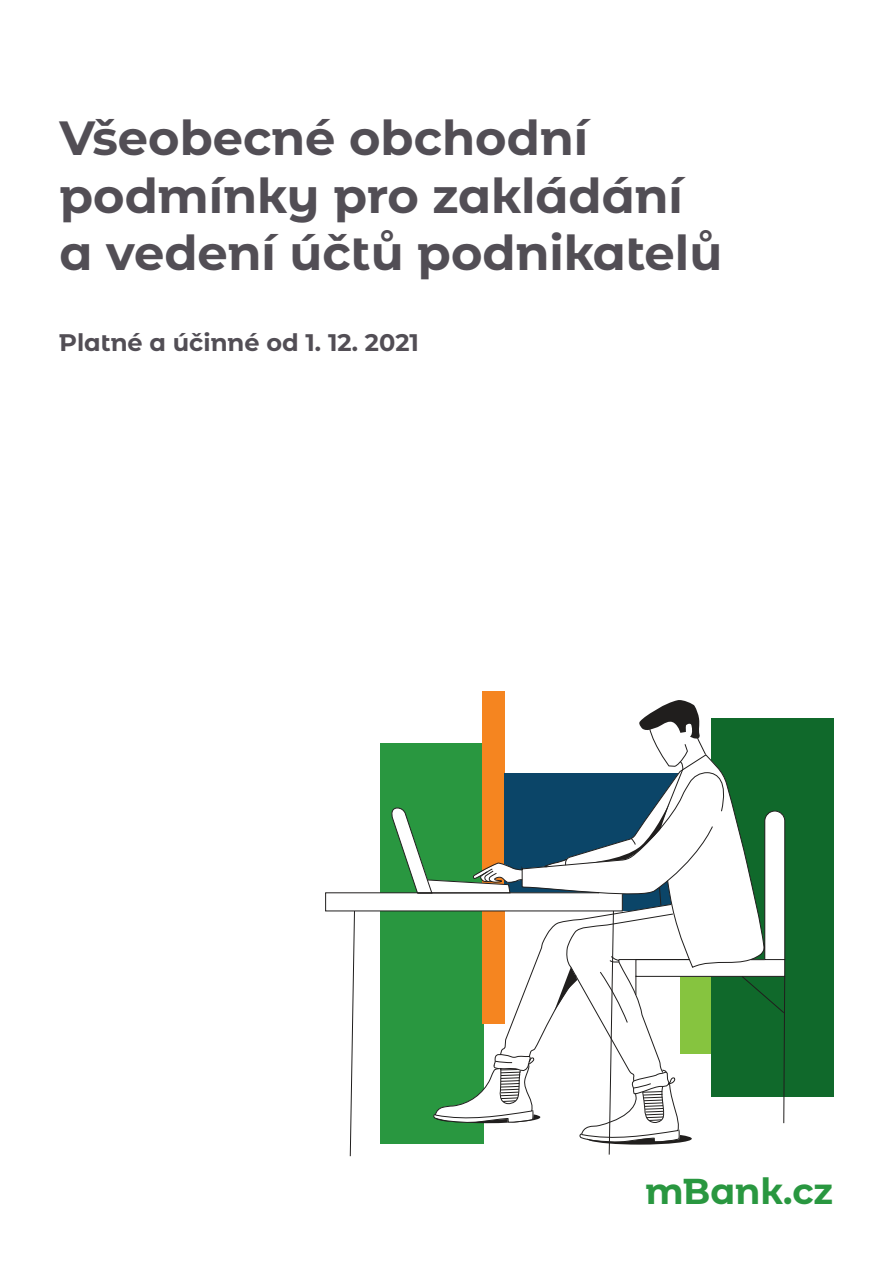
<style>
.page{position:relative;width:893px;height:1263px;background:#fff}
.page>*{position:absolute;margin:0;border:0;box-sizing:border-box;transform-origin:0 0}
.t1{font:700 48px/57.6px "m Bank";color:#524e55}
.t2{font:700 36px "m Bank";color:#299740}
.t3{font:700 24px "m Bank";color:#524e55}
</style>
<div class="page">
<div style="left:482px;top:691px;width:22px;height:333px;background:#f58520"></div>
<div style="left:711px;top:719px;width:122px;height:378px;background:#10692b"></div>
<svg style="left:325px;top:699px;width:460px;height:458px"></svg>
<p class="t1" style="left:60px;top:113px;width:664px">Všeobecné obchodní podmínky pro zakládání a vedení účtů podnikatelů</p>
<p class="t3" style="left:60px;top:333px;width:361px">Platné a účinné od 1. 12. 2021</p>
<p class="t2" style="left:645px;top:1177px;width:189px">mBank.cz</p>
</div>
